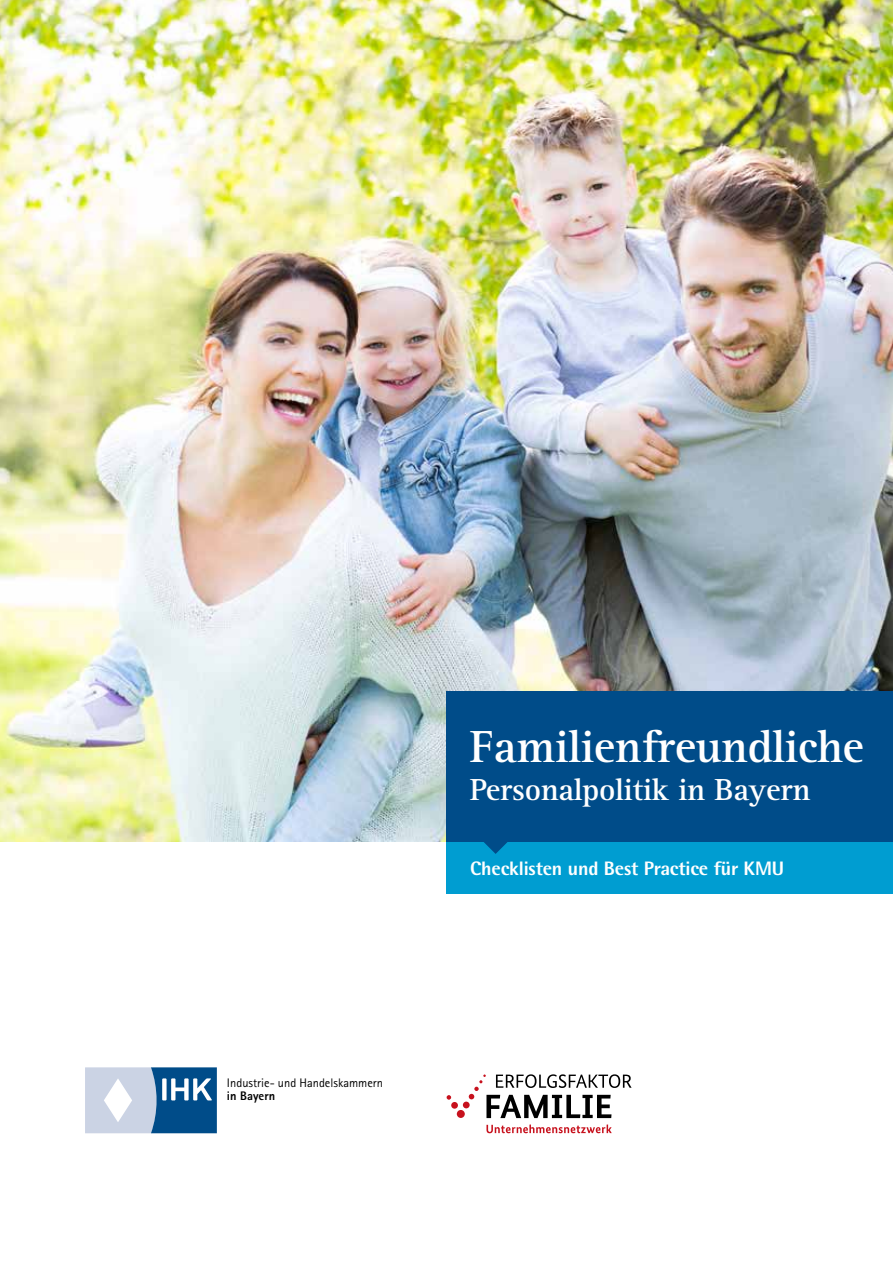
<style>
.page{position:relative;width:893px;height:1263px;background:#fff}
.page>*{position:absolute;margin:0;border:0;box-sizing:border-box;transform-origin:0 0}
.t1{font:700 46.5px "Agfa Rotis Serif";letter-spacing:-.01em;color:#fff}
.t2{font:700 31.5px "Agfa Rotis Serif";letter-spacing:-.01em;color:#fff}
.t3{font:800 19.5px "Agfa Rotis Semisans";letter-spacing:-.01em;color:#fff}
.t4{font:12.45px "Agfa Rotis Sans Serif";color:#000}
.t5{font:800 12.45px "Agfa Rotis Sans Serif";color:#000}
</style>
<div class="page">
<img style="left:0;top:0;width:893px;height:842px">
<div style="left:446px;top:691px;width:447px;height:151px;background:#004c89"></div>
<div style="left:446px;top:842px;width:447px;height:51px;background:#009dd1"></div>
<svg style="left:484px;top:842px;width:24px;height:12px"></svg>
<svg style="left:85px;top:1067px;width:132px;height:66px;background:#80a2c2"></svg>
<svg style="left:469px;top:1074px;width:163px;height:44px"></svg>
<div style="left:463px;top:1101px;width:7px;height:7px;background:#c7111d;border-radius:50%"></div>
<div style="left:457px;top:1110px;width:8px;height:8px;background:#c7111d;border-radius:50%"></div>
<svg style="left:447px;top:1095px;width:4px;height:5px"></svg>
<div style="left:451px;top:1102px;width:7px;height:7px;background:#c7111d;border-radius:50%"></div>
<svg style="left:486px;top:1124px;width:126px;height:9px"></svg>
<p class="t4" style="left:227px;top:1075px;width:158px">Industrie- und Handelskammern</p>
<p class="t5" style="left:227px;top:1088px;width:50px">in Bayern</p>
<h1 class="t1" style="left:470px;top:719px;width:396px">Familienfreundliche</h1>
<h2 class="t2" style="left:470px;top:771px;width:342px">Personalpolitik in Bayern</h2>
<p class="t3" style="left:470px;top:856px;width:315px">Checklisten und Best Practice für KMU</p>
</div>
